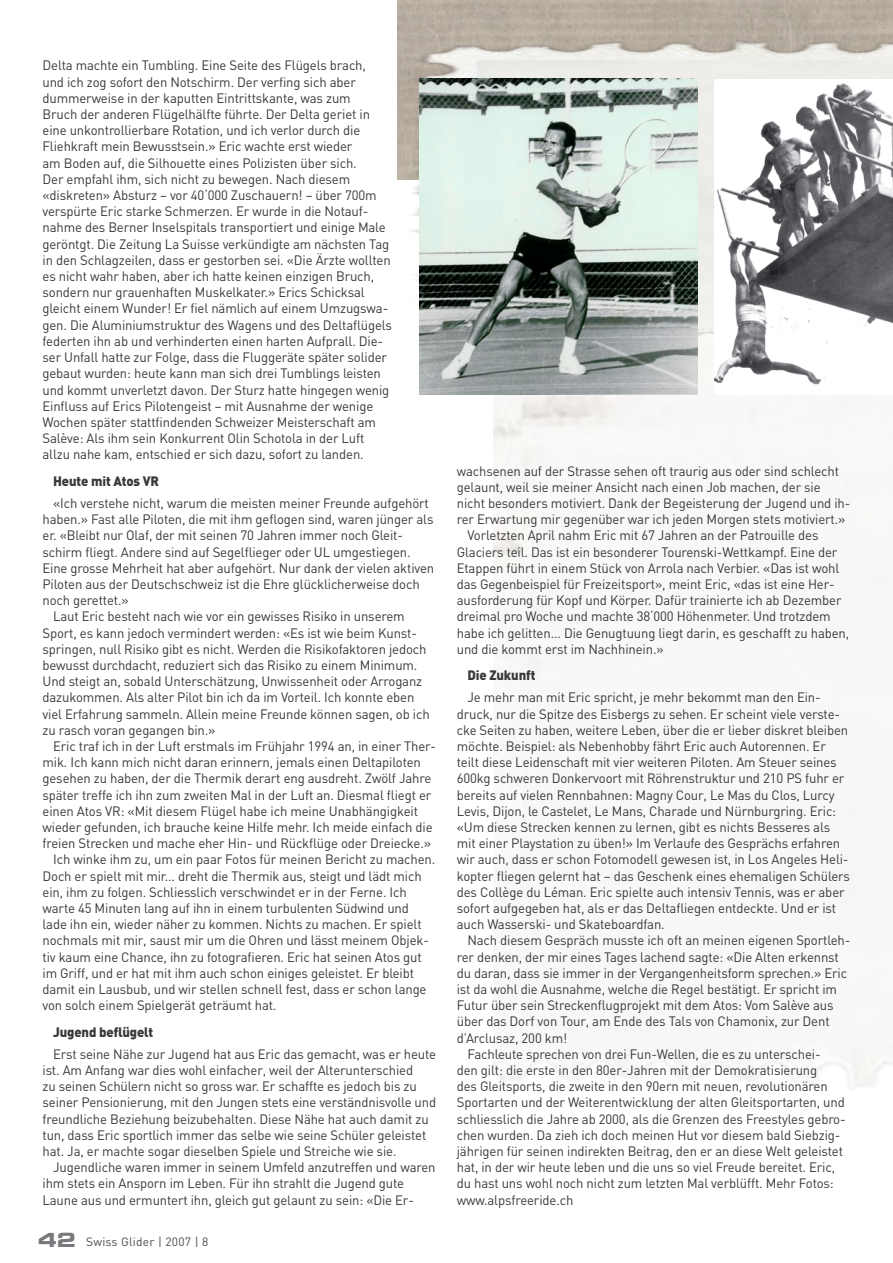
<style>
.page{position:relative;width:893px;height:1263px;background:#fff}
.page>*{position:absolute;margin:0;border:0;box-sizing:border-box;transform-origin:0 0}
.lauftext_deutsch_miteinzug{font:13.5px/16.2px "DIN";letter-spacing:-.01em;color:#39373a}
.Zwischentitel_d{font:900 13.5px "DIN";letter-spacing:-.01em;color:#39373a}
.t1{font:12px "DIN";letter-spacing:.02em;color:#4d4c4f}
.s1{font-family:"Eurostile Bold Extended Two";font-size:19.5px;color:#79787c}
</style>
<div class="page">
<div style="left:493px;top:362px;width:399px;height:726px;background:#f8f8f6"></div>
<img style="left:398px;top:38px;width:495px;height:324px">
<img style="left:420px;top:79px;width:277px;height:315px">
<img style="left:715px;top:79px;width:178px;height:315px">
<p class="lauftext_deutsch_miteinzug" style="left:43px;top:57px;width:351px">Delta machte ein Tumbling. Eine Seite des Flügels brach,<br>und ich zog sofort den Notschirm. Der verfing sich aber dummerweise in der kaputten Eintrittskante, was zum<br>Bruch der anderen Flügelhälfte führte. Der Delta geriet in eine unkontrollierbare Rotation, und ich verlor durch die Fliehkraft mein Bewusstsein.» Eric wachte erst wieder<br>am Boden auf, die Silhouette eines Polizisten über sich.<br>Der empfahl ihm, sich nicht zu bewegen. Nach diesem «diskreten» Absturz – vor 40‘000 Zuschauern! – über 700m verspürte Eric starke Schmerzen. Er wurde in die Notauf&shy;nahme des Berner Inselspitals transportiert und einige Male geröntgt. Die Zeitung La Suisse verkündigte am nächsten Tag in den Schlagzeilen, dass er gestorben sei. «Die Ärzte wollten es nicht wahr haben, aber ich hatte keinen einzigen Bruch, sondern nur grauenhaften Muskelkater.» Erics Schicksal gleicht einem Wunder! Er fiel nämlich auf einem Umzugswa&shy;gen. Die Aluminiumstruktur des Wagens und des Deltaflügels federten ihn ab und verhinderten einen harten Aufprall. Die&shy;ser Unfall hatte zur Folge, dass die Fluggeräte später solider gebaut wurden: heute kann man sich drei Tumblings leisten und kommt unverletzt davon. Der Sturz hatte hingegen wenig Einfluss auf Erics Pilotengeist – mit Ausnahme der wenige Wochen später stattfindenden Schweizer Meisterschaft am Salève: Als ihm sein Konkurrent Olin Schotola in der Luft allzu nahe kam, entschied er sich dazu, sofort zu landen.</p>
<p class="Zwischentitel_d" style="left:53px;top:472px;width:108px">Heute mit Atos VR</p>
<p class="lauftext_deutsch_miteinzug" style="left:43px;top:495px;width:393px;text-indent:11px">«Ich verstehe nicht, warum die meisten meiner Freunde aufgehört haben.» Fast alle Piloten, die mit ihm geflogen sind, waren jünger als er. «Bleibt nur Olaf, der mit seinen 70 Jahren immer noch Gleit&shy;schirm fliegt. Andere sind auf Segelflieger oder UL umgestiegen.<br>Eine grosse Mehrheit hat aber aufgehört. Nur dank der vielen aktiven Piloten aus der Deutschschweiz ist die Ehre glücklicherweise doch noch gerettet.»</p>
<p class="lauftext_deutsch_miteinzug" style="left:43px;top:608px;width:389px;text-indent:11px">Laut Eric besteht nach wie vor ein gewisses Risiko in unserem Sport, es kann jedoch vermindert werden: «Es ist wie beim Kunst&shy;springen, null Risiko gibt es nicht. Werden die Risikofaktoren jedoch bewusst durchdacht, reduziert sich das Risiko zu einem Minimum.<br>Und steigt an, sobald Unterschätzung, Unwissenheit oder Arroganz dazukommen. Als alter Pilot bin ich da im Vorteil. Ich konnte eben viel Erfahrung sammeln. Allein meine Freunde können sagen, ob ich zu rasch voran gegangen bin.»</p>
<p class="lauftext_deutsch_miteinzug" style="left:43px;top:738px;width:395px;text-indent:11px">Eric traf ich in der Luft erstmals im Frühjahr 1994 an, in einer Ther&shy;mik. Ich kann mich nicht daran erinnern, jemals einen Deltapiloten gesehen zu haben, der die Thermik derart eng ausdreht. Zwölf Jahre später treffe ich ihn zum zweiten Mal in der Luft an. Diesmal fliegt er einen Atos VR: «Mit diesem Flügel habe ich meine Unabhängigkeit wieder gefunden, ich brauche keine Hilfe mehr. Ich meide einfach die freien Strecken und mache eher Hin- und Rückflüge oder Dreiecke.»</p>
<p class="lauftext_deutsch_miteinzug" style="left:43px;top:851px;width:394px;text-indent:11px">Ich winke ihm zu, um ein paar Fotos für meinen Bericht zu machen.<br>Doch er spielt mit mir... dreht die Thermik aus, steigt und lädt mich ein, ihm zu folgen. Schliesslich verschwindet er in der Ferne. Ich warte 45 Minuten lang auf ihn in einem turbulenten Südwind und lade ihn ein, wieder näher zu kommen. Nichts zu machen. Er spielt nochmals mit mir, saust mir um die Ohren und lässt meinem Objek&shy;tiv kaum eine Chance, ihn zu fotografieren. Eric hat seinen Atos gut im Griff, und er hat mit ihm auch schon einiges geleistet. Er bleibt damit ein Lausbub, und wir stellen schnell fest, dass er schon lange von solch einem Spielgerät geträumt hat.</p>
<p class="Zwischentitel_d" style="left:53px;top:1023px;width:102px">Jugend beflügelt</p>
<p class="lauftext_deutsch_miteinzug" style="left:43px;top:1045px;width:395px;text-indent:11px">Erst seine Nähe zur Jugend hat aus Eric das gemacht, was er heute ist. Am Anfang war dies wohl einfacher, weil der Alterunterschied<br>zu seinen Schülern nicht so gross war. Er schaffte es jedoch bis zu seiner Pensionierung, mit den Jungen stets eine verständnisvolle und freundliche Beziehung beizubehalten. Diese Nähe hat auch damit zu tun, dass Eric sportlich immer das selbe wie seine Schüler geleistet hat. Ja, er machte sogar dieselben Spiele und Streiche wie sie.</p>
<p class="lauftext_deutsch_miteinzug" style="left:43px;top:1159px;width:394px;text-indent:11px">Jugendliche waren immer in seinem Umfeld anzutreffen und waren ihm stets ein Ansporn im Leben. Für ihn strahlt die Jugend gute<br>Laune aus und ermuntert ihn, gleich gut gelaunt zu sein: «Die Er-</p>
<p class="t1" style="left:38px;top:1234px;width:172px"><span class="s1">42</span> Swiss Glider | 2007 | 8</p>
<p class="lauftext_deutsch_miteinzug" style="left:457px;top:462px;width:395px">wachsenen auf der Strasse sehen oft traurig aus oder sind schlecht gelaunt, weil sie meiner Ansicht nach einen Job machen, der sie nicht besonders motiviert. Dank der Begeisterung der Jugend und ih&shy;rer Erwartung mir gegenüber war ich jeden Morgen stets motiviert.»</p>
<p class="lauftext_deutsch_miteinzug" style="left:457px;top:527px;width:394px;text-indent:11px">Vorletzten April nahm Eric mit 67 Jahren an der Patrouille des Glaciers teil. Das ist ein besonderer Tourenski-Wettkampf. Eine der Etappen führt in einem Stück von Arrola nach Verbier. «Das ist wohl das Gegenbeispiel für Freizeitsport», meint Eric, «das ist eine Her&shy;ausforderung für Kopf und Körper. Dafür trainierte ich ab Dezember dreimal pro Woche und machte 38‘000 Höhenmeter. Und trotzdem habe ich gelitten... Die Genugtuung liegt darin, es geschafft zu haben, und die kommt erst im Nachhinein.»</p>
<p class="Zwischentitel_d" style="left:467px;top:666px;width:70px">Die Zukunft</p>
<p class="lauftext_deutsch_miteinzug" style="left:457px;top:689px;width:395px;text-indent:11px">Je mehr man mit Eric spricht, je mehr bekommt man den Ein&shy;druck, nur die Spitze des Eisbergs zu sehen. Er scheint viele verste&shy;cke Seiten zu haben, weitere Leben, über die er lieber diskret bleiben möchte. Beispiel: als Nebenhobby fährt Eric auch Autorennen. Er teilt diese Leidenschaft mit vier weiteren Piloten. Am Steuer seines 600kg schweren Donkervoort mit Röhrenstruktur und 210 PS fuhr er bereits auf vielen Rennbahnen: Magny Cour, Le Mas du Clos, Lurcy Levis, Dijon, le Castelet, Le Mans, Charade und Nürnburgring. Eric: «Um diese Strecken kennen zu lernen, gibt es nichts Besseres als mit einer Playstation zu üben!» Im Verlaufe des Gesprächs erfahren wir auch, dass er schon Fotomodell gewesen ist, in Los Angeles Heli&shy;kopter fliegen gelernt hat – das Geschenk eines ehemaligen Schülers des Collège du Léman. Eric spielte auch intensiv Tennis, was er aber sofort aufgegeben hat, als er das Deltafliegen entdeckte. Und er ist auch Wasserski- und Skateboardfan.</p>
<p class="lauftext_deutsch_miteinzug" style="left:457px;top:932px;width:395px;text-indent:11px">Nach diesem Gespräch musste ich oft an meinen eigenen Sportleh&shy;rer denken, der mir eines Tages lachend sagte: «Die Alten erkennst du daran, dass sie immer in der Vergangenheitsform sprechen.» Eric ist da wohl die Ausnahme, welche die Regel bestätigt. Er spricht im Futur über sein Streckenflugprojekt mit dem Atos: Vom Salève aus über das Dorf von Tour, am Ende des Tals von Chamonix, zur Dent d’Arclusaz, 200 km!</p>
<p class="lauftext_deutsch_miteinzug" style="left:457px;top:1045px;width:390px;text-indent:11px">Fachleute sprechen von drei Fun-Wellen, die es zu unterschei-<br>den gilt: die erste in den 80er-Jahren mit der Demokratisierung<br>des Gleitsports, die zweite in den 90ern mit neuen, revolutionären Sportarten und der Weiterentwicklung der alten Gleitsportarten, und schliesslich die Jahre ab 2000, als die Grenzen des Freestyles gebro&shy;chen wurden. Da zieh ich doch meinen Hut vor diesem bald Siebzig&shy;jährigen für seinen indirekten Beitrag, den er an diese Welt geleistet hat, in der wir heute leben und die uns so viel Freude bereitet. Eric, du hast uns wohl noch nicht zum letzten Mal verblüfft. Mehr Fotos: www.alpsfreeride.ch</p>
</div>
